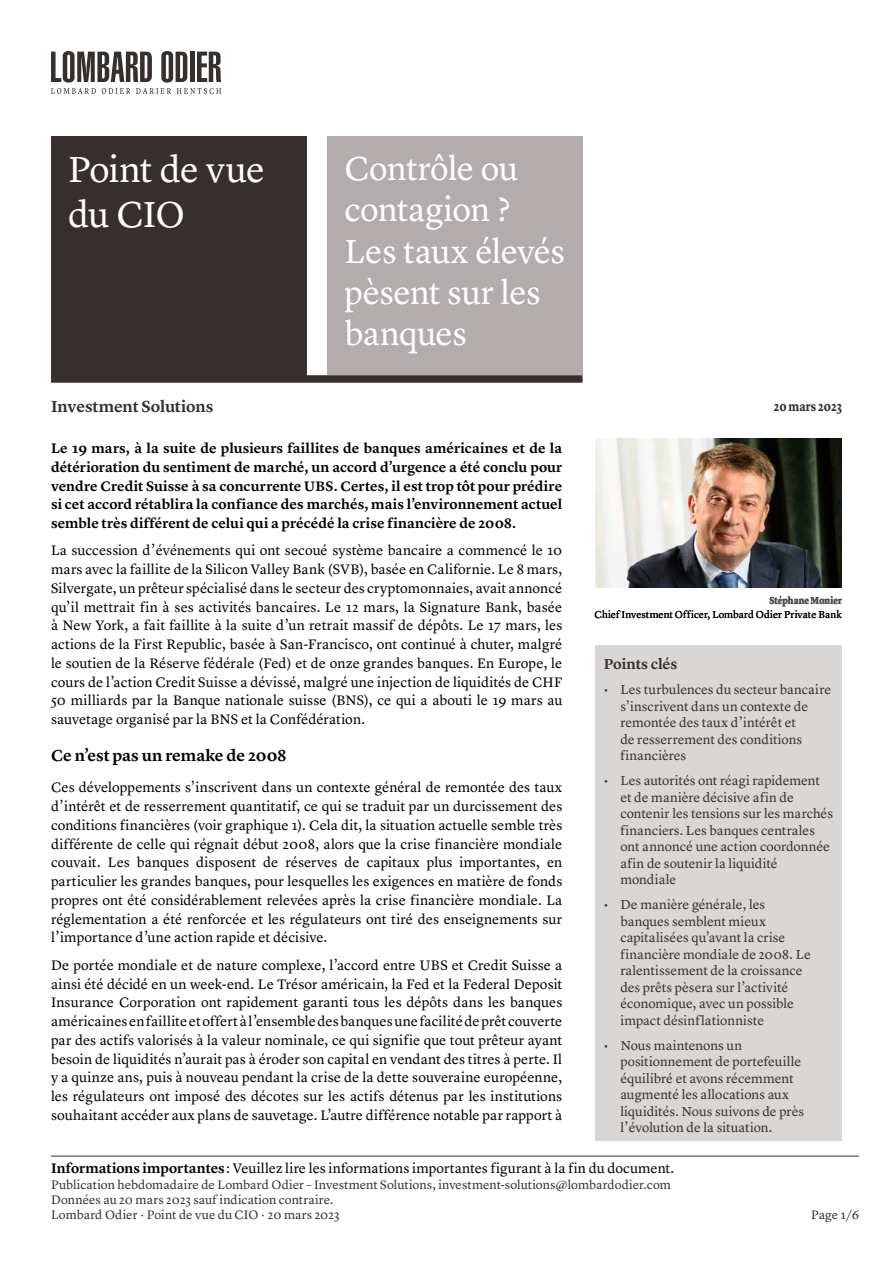
<style>
.page{position:relative;width:893px;height:1263px;background:#fff}
.page>*{position:absolute;margin:0;border:0;box-sizing:border-box;transform-origin:0 0}
.t1{font:37.5px/45px "Lyon Text";letter-spacing:-.02em;color:#fff}
.t2{font:34.5px/41.4px "Lyon Text";letter-spacing:-.015em;color:#fff}
.t3{font:600 16.5px "Lyon Text";letter-spacing:-.005em;color:#000}
.t4{font:600 16.5px "Lyon Text";letter-spacing:-.01em;color:#372f2d}
.t5{font:600 15px "Lyon Text";letter-spacing:-.005em;color:#372f2d}
.t6{font:14.25px/18.8px "Lyon Text";letter-spacing:.005em;color:#000;text-align:justify}
.t7{font:600 14.25px/18.8px "Lyon Text";letter-spacing:.005em;color:#000;text-align:justify}
.t8{font:13.5px/16.5px "Lyon Text";color:#372f2d}
.t9{font:700 13.5px "Lyon Text";letter-spacing:.005em;color:#372f2d;scale:.82 1}
.t10{font:12.75px/15.3px "Lyon Text";letter-spacing:.005em;color:#372f2d}
.t11{font:10.5px "Lyon Text";letter-spacing:.005em;color:#000}
.t12{font:700 10.5px "Lyon Text";letter-spacing:.005em;color:#4a4a49;scale:.82 1}
.s1{font-weight:600}
</style>
<div class="page">
<svg style="left:51px;top:51px;width:170px;height:43px"></svg>
<div style="left:51px;top:375px;width:532px;height:8px;background:#372f2d"></div>
<div style="left:51px;top:136px;width:255px;height:239px;background:#372f2d"></div>
<hr style="left:51px;top:1156px;width:808px;height:1px;background:#372f2d">
<div style="left:327px;top:136px;width:256px;height:239px;background:#b3acac"></div>
<img style="left:595px;top:438px;width:247px;height:150px">
<div style="left:595px;top:645px;width:247px;height:496px;background:#d9d6d6"></div>
<h1 class="t1" style="left:68px;top:143px;width:198px">Point de vue du CIO</h1>
<p class="t4" style="left:51px;top:393px;width:164px">Investment Solutions</p>
<h2 class="t2" style="left:344px;top:145px;width:222px">Contrôle ou contagion ?<br>Les taux élevés pèsent sur les banques</h2>
<p class="t7" style="left:51px;top:438px;width:513px">Le 19 mars, à la suite de plusieurs faillites de banques américaines et de la détérioration du sentiment de marché, un accord d’urgence a été conclu pour vendre Credit Suisse à sa concurrente UBS. Certes, il est trop tôt pour prédire si cet accord rétablira la confiance des marchés, mais l’environnement actuel semble très différent de celui qui a précédé la crise financière de 2008.</p>
<p class="t6" style="left:51px;top:540px;width:513px">La succession d’événements qui ont secoué système bancaire a commencé le 10 mars avec la faillite de la Silicon Valley Bank (SVB), basée en Californie. Le 8 mars, Silvergate, un prêteur spécialisé dans le secteur des cryptomonnaies, avait annoncé qu’il mettrait fin à ses activités bancaires. Le 12 mars, la Signature Bank, basée à New York, a fait faillite à la suite d’un retrait massif de dépôts. Le 17 mars, les actions de la First Republic, basée à San-Francisco, ont continué à chuter, malgré le soutien de la Réserve fédérale (Fed) et de onze grandes banques. En Europe, le cours de l’action Credit Suisse a dévissé, malgré une injection de liquidités de CHF 50 milliards par la Banque nationale suisse (BNS), ce qui a abouti le 19 mars au sauvetage organisé par la BNS et la Confédération.</p>
<p class="t3" style="left:51px;top:743px;width:237px">Ce n’est pas un remake de 2008</p>
<p class="t6" style="left:51px;top:777px;width:513px">Ces développements s’inscrivent dans un contexte général de remontée des taux d’intérêt et de resserrement quantitatif, ce qui se traduit par un durcissement des conditions financières (voir graphique 1). Cela dit, la situation actuelle semble très différente de celle qui régnait début 2008, alors que la crise financière mondiale couvait. Les banques disposent de réserves de capitaux plus importantes, en particulier les grandes banques, pour lesquelles les exigences en matière de fonds propres ont été considérablement relevées après la crise financière mondiale. La réglementation a été renforcée et les régulateurs ont tiré des enseignements sur l’importance d’une action rapide et décisive.</p>
<p class="t6" style="left:51px;top:954px;width:513px">De portée mondiale et de nature complexe, l’accord entre UBS et Credit Suisse a ainsi été décidé en un week-end. Le Trésor américain, la Fed et la Federal Deposit Insurance Corporation ont rapidement garanti tous les dépôts dans les banques américaines en faillite et offert à l’ensemble des banques une facilité de prêt couverte par des actifs valorisés à la valeur nominale, ce qui signifie que tout prêteur ayant besoin de liquidités n’aurait pas à éroder son capital en vendant des titres à perte. Il y a quinze ans, puis à nouveau pendant la crise de la dette souveraine européenne, les régulateurs ont imposé des décotes sur les actifs détenus par les institutions souhaitant accéder aux plans de sauvetage. L’autre différence notable par rapport à</p>
<p class="t9" style="left:774px;top:396px;width:85px">20 mars 2023</p>
<p class="t12" style="left:769px;top:592px;width:90px">Stéphane Monier</p>
<p class="t11" style="left:595px;top:606px;width:249px">Chief Investment Officer, Lombard Odier Private Bank</p>
<p class="t5" style="left:604px;top:653px;width:75px">Points clés</p>
<p class="t8" style="left:620px;top:681px;width:212px;text-indent:-16px">• Les turbulences du secteur bancaire s’inscrivent dans un contexte de remontée des taux d’intérêt et<br>de resserrement des conditions financières</p>
<p class="t8" style="left:620px;top:772px;width:214px;text-indent:-16px">• Les autorités ont réagi rapidement et de manière décisive afin de contenir les tensions sur les marchés financiers. Les banques centrales ont annoncé une action coordonnée afin de soutenir la liquidité mondiale</p>
<p class="t8" style="left:620px;top:896px;width:192px;text-indent:-16px">• De manière générale, les banques semblent mieux capitalisées qu’avant la crise financière mondiale de 2008. Le ralentissement de la croissance des prêts pèsera sur l’activité économique, avec un possible impact désinflationniste</p>
<p class="t8" style="left:620px;top:1036px;width:185px;text-indent:-16px">• Nous maintenons un positionnement de portefeuille équilibré et avons récemment augmenté les allocations aux liquidités. Nous suivons de près l’évolution de la situation.</p>
<p class="t6" style="left:51px;top:1158px;width:625px"><span class="s1">Informations importantes</span> : Veuillez lire les informations importantes figurant à la fin du document.</p>
<p class="t10" style="left:51px;top:1175px;width:621px">Publication hebdomadaire de Lombard Odier – Investment Solutions, investment-solutions@lombardodier.com<br>Données au 20 mars 2023 sauf indication contraire.<br>Lombard Odier · Point de vue du CIO · 20 mars 2023</p>
<p class="t10" style="left:811px;top:1206px;width:49px">Page 1/6</p>
</div>
